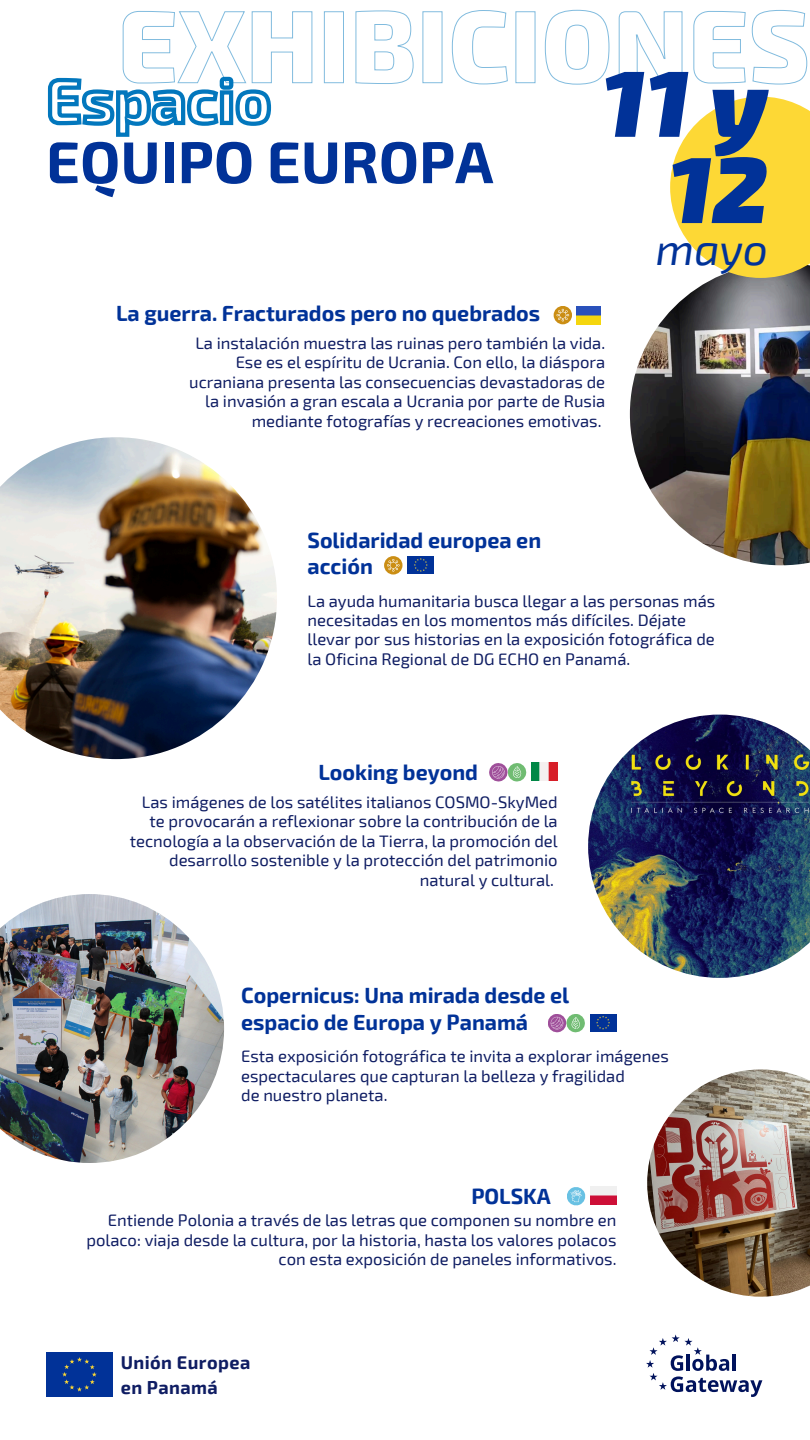
<style>
.page{position:relative;width:810px;height:1440px;background:#fff}
.page>*{position:absolute;margin:0;border:0;box-sizing:border-box;transform-origin:0 0}
.t1{font:italic 900 94px/86.2px "Exo 2";color:#013298;text-align:right}
.t2{font:700 58.9px "Exo 2";color:#013298}
.t3{font:italic 44px "Exo 2";color:#013298}
.t4{font:700 21.5px/26.2px "Exo 2";color:#013298}
.t5{font:700 18.1px/25.4px "Exo 2";letter-spacing:.025em;color:#0f1d63}
.t6{font:16.6px/19.5px "Exo 2";color:#0f1d63;text-align:right}
</style>
<div class="page">
<svg style="left:122px;top:10px;width:686px;height:75px"></svg>
<svg style="left:47px;top:75px;width:227px;height:62px"></svg>
<img style="left:630px;top:278px;width:180px;height:287px">
<svg style="left:670px;top:97px;width:140px;height:181px;background:#fadb53"></svg>
<div style="left:46px;top:1352px;width:67px;height:45px;background:#013298"></div>
<svg style="left:62px;top:1357px;width:35px;height:34px"></svg>
<svg style="left:646px;top:1334px;width:116px;height:63px"></svg>
<img style="left:0;top:437px;width:277px;height:322px">
<img style="left:588px;top:715px;width:222px;height:263px">
<img style="left:0;top:894px;width:224px;height:269px">
<img style="left:647px;top:1069px;width:163px;height:228px">
<div style="left:554px;top:306px;width:18px;height:18px;background:#cb8e14;border-radius:50%"></div>
<svg style="left:557px;top:309px;width:12px;height:12px"></svg>
<img style="left:577px;top:307px;width:24px;height:18px">
<svg style="left:384px;top:556px;width:18px;height:19px"></svg>
<svg style="left:387px;top:559px;width:13px;height:13px"></svg>
<svg style="left:489px;top:763px;width:37px;height:19px"></svg>
<img style="left:531px;top:763px;width:27px;height:18px">
<div style="left:407px;top:556px;width:27px;height:18px;background:#013298"></div>
<svg style="left:414px;top:558px;width:14px;height:14px"></svg>
<svg style="left:548px;top:1014px;width:37px;height:18px"></svg>
<div style="left:590px;top:1014px;width:26px;height:18px;background:#013298"></div>
<svg style="left:596px;top:1016px;width:14px;height:14px"></svg>
<svg style="left:567px;top:1187px;width:18px;height:18px"></svg>
<img style="left:590px;top:1187px;width:26px;height:18px">
<h1 class="t2" style="left:46px;top:124px;width:449px">EQUIPO EUROPA</h1>
<h4 class="t1" style="left:602px;top:54px;width:168px">11y<br>12</h4>
<h4 class="t3" style="left:656px;top:221px;width:114px">mayo</h4>
<h6 class="t4" style="left:116px;top:299px;width:426px">La guerra. Fracturados pero no quebrados</h6>
<p class="t6" style="left:189px;top:332px;width:417px">La instalación muestra las ruinas pero también la vida.<br>Ese es el espíritu de Ucrania. Con ello, la diáspora ucraniana presenta las consecuencias devastadoras de la invasión a gran escala a Ucrania por parte de Rusia mediante fotografías y recreaciones emotivas.</p>
<p class="t4" style="left:307px;top:526px;width:235px">Solidaridad europea en acción</p>
<h6 class="t6" style="left:307px;top:590px;width:409px;text-align:left">La ayuda humanitaria busca llegar a las personas más necesitadas en los momentos más difíciles. Déjate llevar por sus historias en la exposición fotográfica de la Oficina Regional de DG ECHO en Panamá.</h6>
<p class="t4" style="left:318px;top:758px;width:161px">Looking beyond</p>
<p class="t6" style="left:130px;top:791px;width:429px">Las imágenes de los satélites italianos COSMO-SkyMed te provocarán a reflexionar sobre la contribución de la tecnología a la observación de la Tierra, la promoción del desarrollo sostenible y la protección del patrimonio natural y cultural.</p>
<p class="t4" style="left:241px;top:982px;width:330px">Copernicus: Una mirada desde el espacio de Europa y Panamá</p>
<p class="t6" style="left:241px;top:1046px;width:429px;text-align:left">Esta exposición fotográfica te invita a explorar imágenes espectaculares que capturan la belleza y fragilidad</p>
<p class="t6" style="left:241px;top:1085px;width:148px">de nuestro planeta.</p>
<p class="t4" style="left:471px;top:1182px;width:81px">POLSKA</p>
<p class="t6" style="left:86px;top:1210px;width:532px">Entiende Polonia a través de las letras que componen su nombre en polaco: viaja desde la cultura, por la historia, hasta los valores polacos con esta exposición de paneles informativos.</p>
<h3 class="t5" style="left:121px;top:1349px;width:131px">Unión Europea en Panamá</h3>
</div>
